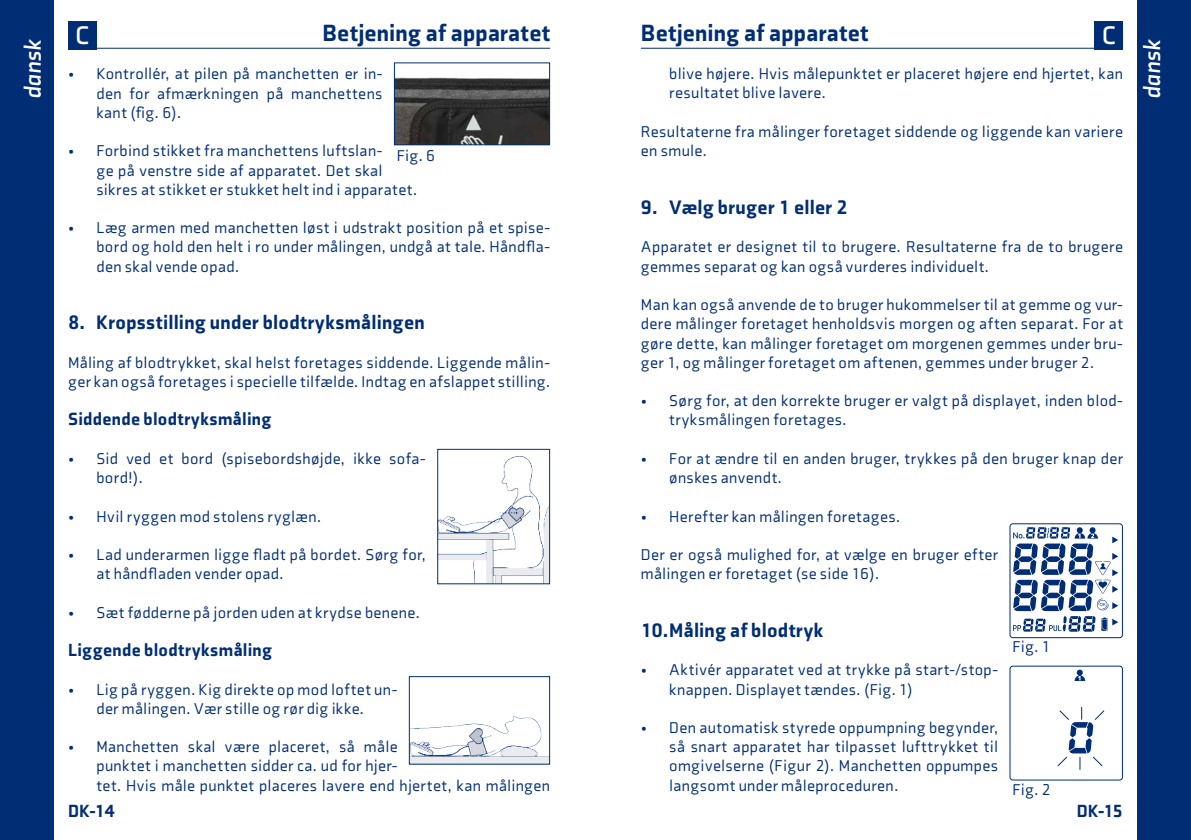
<style>
.page{position:relative;width:1191px;height:840px;background:#fff}
.page>*{position:absolute;margin:0;border:0;box-sizing:border-box;transform-origin:0 0}
.t1{font:700 26px "Axia";color:#fff}
.t2{font:900 24px "Axia";letter-spacing:.01em;color:#002d74}
.t3{font:italic 700 24px "Axia";color:#fff}
.t4{font:900 20px "Axia";letter-spacing:.015em;color:#002d74}
.t5{font:900 18px "Axia";letter-spacing:.02em;color:#002d74}
.t6{font:16px/19.2px "Axia";letter-spacing:.025em;color:#002d74}
</style>
<div class="page">
<div style="left:1137px;top:0;width:54px;height:839px;background:#002d74"></div>
<div style="left:0;top:0;width:54px;height:839px;background:#002d74"></div>
<hr style="left:641px;top:48px;width:482px;height:1px;background:#002d74">
<hr style="left:68px;top:48px;width:482px;height:1px;background:#002d74">
<div style="left:1094px;top:21px;width:29px;height:28px;background:#002d74"></div>
<div style="left:68px;top:21px;width:28px;height:28px;background:#002d74"></div>
<img style="left:439px;top:456px;width:109px;height:126px">
<div style="left:437px;top:448px;width:113px;height:136px;border:1px solid #002d74"></div>
<img style="left:411px;top:677px;width:137px;height:85px">
<div style="left:409px;top:675px;width:141px;height:89px;border:1px solid #002d74"></div>
<img style="left:396px;top:77px;width:152px;height:66px">
<div style="left:394px;top:62px;width:156px;height:83px;border:1px solid #002d74"></div>
<svg style="left:1013px;top:527px;width:105px;height:104px"></svg>
<div style="left:1009px;top:523px;width:114px;height:114px;border:1px solid #002d74;border-radius:3px"></div>
<svg style="left:1074px;top:669px;width:11px;height:11px"></svg>
<svg style="left:1057px;top:706px;width:47px;height:63px"></svg>
<div style="left:1009px;top:665px;width:114px;height:115px;border:1px solid #002d74;border-radius:3px"></div>
<h1 class="t1" style="left:75px;top:20px;width:16px">C</h1>
<h2 class="t2" style="left:322px;top:18px;width:229px">Betjening af apparatet</h2>
<h2 class="t2" style="left:641px;top:18px;width:229px">Betjening af apparatet</h2>
<h1 class="t1" style="left:1101px;top:20px;width:16px">C</h1>
<h2 class="t3" style="left:18px;top:99px;width:62px;rotate:-90deg">dansk</h2>
<h2 class="t3" style="left:1137px;top:99px;width:62px;rotate:-90deg">dansk</h2>
<p class="t6" style="left:669px;top:64px;width:455px">blive højere. Hvis målepunktet er placeret højere end hjertet, kan resultatet blive lavere.</p>
<p class="t6" style="left:96px;top:64px;width:288px;text-align:justify;text-indent:-28px">• Kontrollér, at pilen på manchetten er in&shy;den for afmærkningen på manchettens kant (fig. 6).</p>
<p class="t6" style="left:96px;top:141px;width:322px;text-indent:-28px">• Forbind stikket fra manchettens luftslan-<br>ge på venstre side af apparatet. Det skal sikres at stikket er stukket helt ind i apparatet.</p>
<p class="t6" style="left:96px;top:218px;width:455px;text-align:justify;text-indent:-28px">• Læg armen med manchetten løst i udstrakt position på et spise&shy;bord og hold den helt i ro under målingen, undgå at tale. Håndfla&shy;den skal vende opad.</p>
<p class="t6" style="left:397px;top:146px;width:40px">Fig. 6</p>
<p class="t4" style="left:68px;top:310px;width:358px">8. Kropsstilling under blodtryksmålingen</p>
<p class="t6" style="left:68px;top:352px;width:483px">Måling af blodtrykket, skal helst foretages siddende. Liggende målin&shy;ger kan også foretages i specielle tilfælde. Indtag en afslappet stilling.</p>
<p class="t5" style="left:68px;top:408px;width:205px">Siddende blodtryksmåling</p>
<p class="t6" style="left:96px;top:448px;width:331px;text-indent:-28px">• Sid ved et bord (spisebordshøjde, ikke sofa&shy;bord!).</p>
<p class="t6" style="left:68px;top:506px;width:254px">• Hvil ryggen mod stolens ryglæn.</p>
<p class="t6" style="left:96px;top:544px;width:331px;text-indent:-28px">• Lad underarmen ligge fladt på bordet. Sørg for, at håndfladen vender opad.</p>
<p class="t6" style="left:68px;top:602px;width:353px">• Sæt fødderne på jorden uden at krydse benene.</p>
<p class="t5" style="left:68px;top:638px;width:206px">Liggende blodtryksmåling</p>
<p class="t6" style="left:68px;top:679px;width:331px;text-align:center">• Lig på ryggen. Kig direkte op mod loftet un&shy;der målingen. Vær stille og rør dig ikke.</p>
<p class="t6" style="left:96px;top:736px;width:455px;text-indent:-28px">• Manchetten skal være placeret, så måle<br>punktet i manchetten sidder ca. ud for hjer-<br>tet. Hvis måle punktet placeres lavere end hjertet, kan målingen</p>
<p class="t6" style="left:641px;top:122px;width:483px">Resultaterne fra målinger foretaget siddende og liggende kan variere en smule.</p>
<p class="t4" style="left:641px;top:195px;width:208px">9. Vælg bruger 1 eller 2</p>
<p class="t6" style="left:641px;top:237px;width:483px">Apparatet er designet til to brugere. Resultaterne fra de to brugere gemmes separat og kan også vurderes individuelt.</p>
<p class="t6" style="left:641px;top:295px;width:483px;text-align:justify">Man kan også anvende de to bruger hukommelser til at gemme og vur&shy;dere målinger foretaget henholdsvis morgen og aften separat. For at gøre dette, kan målinger foretaget om morgenen gemmes under bru&shy;ger 1, og målinger foretaget om aftenen, gemmes under bruger 2.</p>
<p class="t6" style="left:669px;top:391px;width:455px;text-indent:-28px">• Sørg for, at den korrekte bruger er valgt på displayet, inden blod&shy;tryksmålingen foretages.</p>
<p class="t6" style="left:669px;top:448px;width:455px;text-indent:-28px">• For at ændre til en anden bruger, trykkes på den bruger knap der ønskes anvendt.</p>
<p class="t6" style="left:641px;top:506px;width:261px">• Herefter kan målingen foretages.</p>
<p class="t6" style="left:641px;top:544px;width:359px">Der er også mulighed for, at vælge en bruger efter målingen er foretaget (se side 16).</p>
<p class="t4" style="left:641px;top:617px;width:184px">10.Måling af blodtryk</p>
<p class="t6" style="left:669px;top:660px;width:330px;text-indent:-28px">• Aktivér apparatet ved at trykke på start-/stop&shy;knappen. Displayet tændes. (Fig. 1)</p>
<p class="t6" style="left:669px;top:717px;width:330px;text-align:justify;text-indent:-28px">• Den automatisk styrede oppumpning begynder, så snart apparatet har tilpasset lufttrykket til omgivelserne (Figur 2). Manchetten oppumpes langsomt under måleproceduren.</p>
<p class="t6" style="left:1012px;top:636px;width:40px">Fig. 1</p>
<p class="t6" style="left:1012px;top:779px;width:40px">Fig. 2</p>
<p class="t5" style="left:68px;top:799px;width:48px">DK-14</p>
<p class="t5" style="left:1076px;top:799px;width:48px">DK-15</p>
</div>
